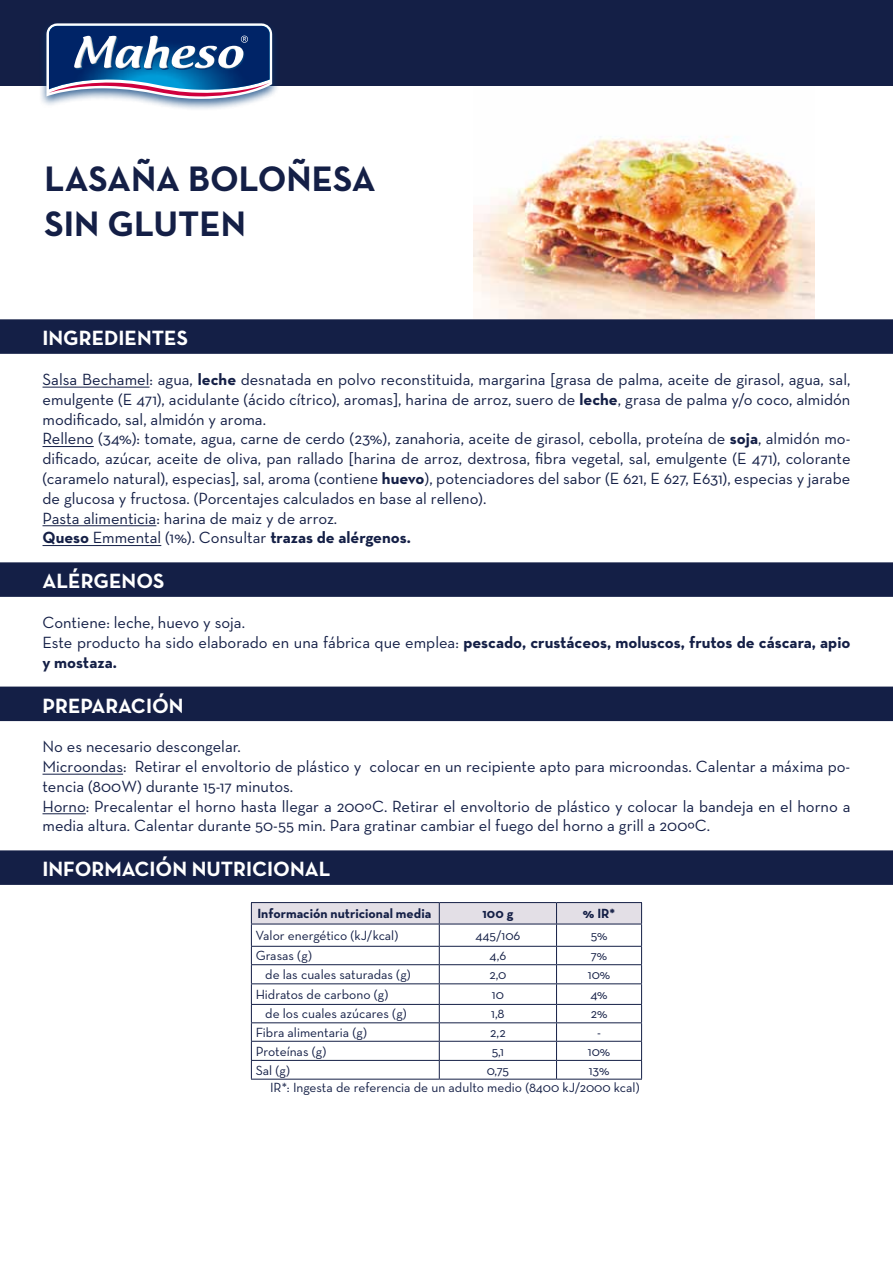
<style>
.page{position:relative;width:893px;height:1263px;background:#fff}
.page>*{position:absolute;margin:0;border:0;box-sizing:border-box;transform-origin:0 0}
.t1{font:700 36px/45px "Neutra Text";color:#141f46}
.t2{font:700 21px "Neutra Text";color:#fff}
.t3{font:16.5px/19.8px "Neutra Text";color:#141f46}
.t4{font:13.5px/17px "Neutra Text";color:#141f46}
.t5{font:700 13.5px "Neutra Text";color:#141f46}
.s1{font-weight:700}
</style>
<div class="page">
<img style="left:474px;top:136px;width:341px;height:183px">
<div style="left:0;top:319px;width:893px;height:35px;background:#141f46"></div>
<hr style="left:43px;top:387px;width:106px;height:1px;background:#141f46">
<hr style="left:43px;top:446px;width:51px;height:1px;background:#141f46">
<hr style="left:43px;top:525px;width:113px;height:1px;background:#141f46">
<hr style="left:43px;top:545px;width:118px;height:1px;background:#141f46">
<div style="left:0;top:562px;width:893px;height:35px;background:#141f46"></div>
<div style="left:0;top:686px;width:893px;height:35px;background:#141f46"></div>
<hr style="left:43px;top:774px;width:80px;height:1px;background:#141f46">
<hr style="left:43px;top:813px;width:43px;height:1px;background:#141f46">
<div style="left:0;top:850px;width:893px;height:35px;background:#141f46"></div>
<svg style="left:251px;top:902px;width:391px;height:177px"></svg>
<hr style="left:251px;top:946px;width:188px;height:1px;background:#141f46">
<hr style="left:439px;top:946px;width:117px;height:1px;background:#141f46">
<hr style="left:556px;top:946px;width:86px;height:1px;background:#141f46">
<hr style="left:251px;top:964px;width:188px;height:1px;background:#141f46">
<hr style="left:439px;top:964px;width:117px;height:1px;background:#141f46">
<hr style="left:556px;top:964px;width:86px;height:1px;background:#141f46">
<hr style="left:251px;top:983px;width:188px;height:1px;background:#141f46">
<hr style="left:439px;top:983px;width:117px;height:1px;background:#141f46">
<hr style="left:556px;top:983px;width:86px;height:1px;background:#141f46">
<hr style="left:251px;top:1004px;width:188px;height:1px;background:#141f46">
<hr style="left:439px;top:1004px;width:117px;height:1px;background:#141f46">
<hr style="left:556px;top:1004px;width:86px;height:1px;background:#141f46">
<hr style="left:251px;top:1022px;width:188px;height:1px;background:#141f46">
<hr style="left:439px;top:1022px;width:117px;height:1px;background:#141f46">
<hr style="left:556px;top:1022px;width:86px;height:1px;background:#141f46">
<hr style="left:251px;top:1041px;width:188px;height:1px;background:#141f46">
<hr style="left:439px;top:1041px;width:117px;height:1px;background:#141f46">
<hr style="left:556px;top:1041px;width:86px;height:1px;background:#141f46">
<hr style="left:251px;top:1060px;width:188px;height:1px;background:#141f46">
<hr style="left:439px;top:1060px;width:117px;height:1px;background:#141f46">
<hr style="left:556px;top:1060px;width:86px;height:1px;background:#141f46">
<hr style="left:251px;top:1079px;width:188px;height:1px;background:#141f46">
<hr style="left:439px;top:1079px;width:117px;height:1px;background:#141f46">
<hr style="left:556px;top:1079px;width:86px;height:1px;background:#141f46">
<div style="left:0;top:0;width:893px;height:85px;background:#141f46"></div>
<div style="left:39px;top:20px;width:241px;height:91px;background:#003b79;opacity:.75"></div>
<svg style="left:46px;top:23px;width:226px;height:76px;background:#4a6898"></svg>
<img style="left:74px;top:36px;width:170px;height:32px">
<h1 class="t1" style="left:45px;top:155px;width:333px">lasaña boloñesa sin gluten</h1>
<p class="t2" style="left:43px;top:325px;width:147px">Ingredientes</p>
<p class="t3" style="left:43px;top:369px;width:809px">Salsa Bechamel: agua, <span class="s1">leche</span> desnatada en polvo reconstituida, margarina [grasa de palma, aceite de girasol, agua, sal, emulgente (E 471), acidulante (ácido cítrico), aromas], harina de arroz, suero de <span class="s1">leche</span>, grasa de palma y/o coco, almidón modificado, sal, almidón y aroma.<br>Relleno (34%): tomate, agua, carne de cerdo (23%), zanahoria, aceite de girasol, cebolla, proteína de <span class="s1">soja</span>, almidón mo&shy;dificado, azúcar, aceite de oliva, pan rallado [harina de arroz, dextrosa, fibra vegetal, sal, emulgente (E 471), colorante (caramelo natural), especias], sal, aroma (contiene <span class="s1">huevo</span>), potenciadores del sabor (E 621, E 627, E631), especias y jarabe de glucosa y fructosa. (Porcentajes calculados en base al relleno).<br>Pasta alimenticia: harina de maiz y de arroz.<br><span class="s1">Queso</span> Emmental (1%). Consultar <span class="s1">trazas de alérgenos.</span></p>
<p class="t2" style="left:43px;top:568px;width:123px">Alérgenos</p>
<p class="t3" style="left:43px;top:612px;width:809px">Contiene: leche, huevo y soja.<br>Este producto ha sido elaborado en una fábrica que emplea: <span class="s1">pescado, crustáceos, moluscos, frutos de cáscara, apio y mostaza.</span></p>
<p class="t2" style="left:43px;top:692px;width:143px">preparación</p>
<p class="t3" style="left:43px;top:736px;width:809px">No es necesario descongelar.<br>Microondas: Retirar el envoltorio de plástico y colocar en un recipiente apto para microondas. Calentar a máxima po&shy;tencia (800W) durante 15-17 minutos.<br>Horno: Precalentar el horno hasta llegar a 200ºC. Retirar el envoltorio de plástico y colocar la bandeja en el horno a media altura. Calentar durante 50-55 min. Para gratinar cambiar el fuego del horno a grill a 200ºC.</p>
<p class="t2" style="left:43px;top:856px;width:289px">información nutricional</p>
<p class="t5" style="left:257px;top:905px;width:175px">Información nutricional media</p>
<p class="t5" style="left:482px;top:905px;width:32px">100 g</p>
<p class="t5" style="left:583px;top:905px;width:34px">% IR *</p>
<p class="t4" style="left:256px;top:926px;width:144px">Valor energético (kJ/kcal)</p>
<p class="t4" style="left:475px;top:926px;width:47px">445/106</p>
<p class="t4" style="left:591px;top:926px;width:18px">5%</p>
<p class="t4" style="left:256px;top:947px;width:58px">Grasas (g)</p>
<p class="t4" style="left:490px;top:947px;width:18px">4,6</p>
<p class="t4" style="left:591px;top:947px;width:18px">7%</p>
<p class="t4" style="left:265px;top:966px;width:147px">de las cuales saturadas (g)</p>
<p class="t4" style="left:489px;top:966px;width:19px">2,0</p>
<p class="t4" style="left:588px;top:966px;width:24px">10%</p>
<p class="t4" style="left:256px;top:985px;width:134px">Hidratos de carbono (g)</p>
<p class="t4" style="left:492px;top:985px;width:14px">10</p>
<p class="t4" style="left:591px;top:985px;width:18px">4%</p>
<p class="t4" style="left:265px;top:1005px;width:143px">de los cuales azúcares (g)</p>
<p class="t4" style="left:491px;top:1005px;width:15px">1,8</p>
<p class="t4" style="left:591px;top:1005px;width:18px">2%</p>
<p class="t4" style="left:256px;top:1023px;width:113px">Fibra alimentaria (g)</p>
<p class="t4" style="left:490px;top:1023px;width:17px">2,2</p>
<p class="t4" style="left:597px;top:1023px;width:5px">-</p>
<p class="t4" style="left:256px;top:1042px;width:72px">Proteínas (g)</p>
<p class="t4" style="left:492px;top:1042px;width:14px">5,1</p>
<p class="t4" style="left:588px;top:1042px;width:24px">10%</p>
<p class="t4" style="left:256px;top:1061px;width:36px">Sal (g)</p>
<p class="t4" style="left:487px;top:1061px;width:24px">0,75</p>
<p class="t4" style="left:270px;top:1061px;width:371px;text-indent:319px">13%<br>IR*: Ingesta de referencia de un adulto medio (8400 kJ/2000 kcal)</p>
</div>
